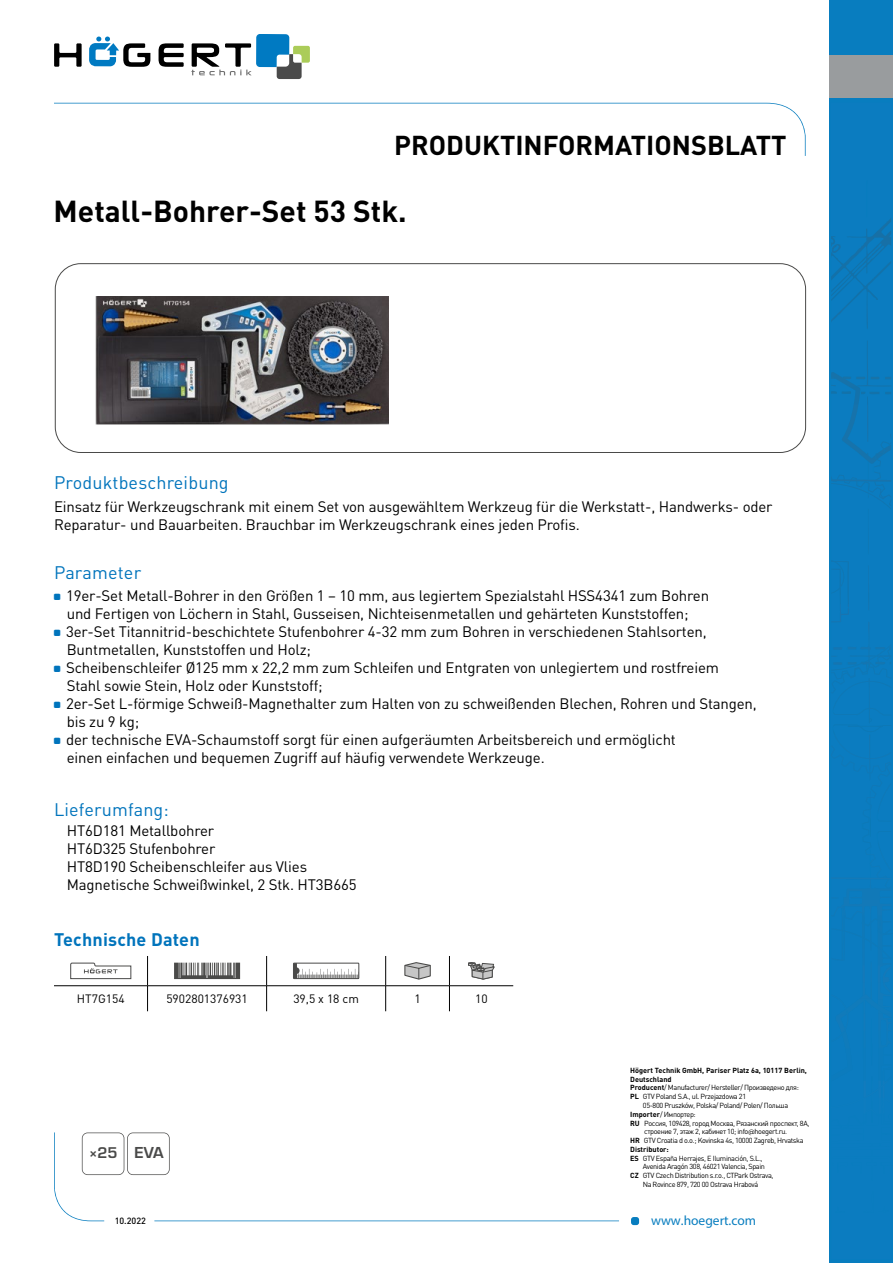
<style>
.page{position:relative;width:893px;height:1263px;background:#fff}
.page>*{position:absolute;margin:0;border:0;box-sizing:border-box;transform-origin:0 0}
.t1{font:700 30px "DIN Pro";color:#000}
.t2{font:700 27px "DIN Pro";color:#000}
.t3{font:18px "DIN Pro";letter-spacing:.01em;color:#0074bc}
.t4{font:700 18px "DIN Pro";letter-spacing:.01em;color:#0074bc}
.t5{font:15px/18px "DIN Pro";letter-spacing:-.01em;color:#000}
.t6{font:700 14.4px "Euromode";color:#4a4a49}
.t7{font:13.5px "Myriad Pro";color:#087dbf}
.t8{font:12px "DIN Pro";color:#000}
.t9{font:500 9px "DIN Pro";color:#000}
.t10{font:7.35px "DIN Pro";letter-spacing:-.05em;color:#000}
.t11{font:700 7.35px "DIN Pro";color:#000}
.s1{font-size:14.7px}
.s2{font-weight:700}
.s3{font-family:"Merel"}
</style>
<div class="page">
<svg style="left:54px;top:43px;width:28px;height:24px"></svg>
<svg style="left:159px;top:43px;width:25px;height:24px"></svg>
<svg style="left:89px;top:37px;width:61px;height:30px"></svg>
<svg style="left:191px;top:34px;width:119px;height:45px"></svg>
<svg style="left:54px;top:103px;width:752px;height:53px"></svg>
<div style="left:631px;top:1217px;width:8px;height:8px;background:#087dbf;border-radius:3px"></div>
<svg style="left:54px;top:1132px;width:565px;height:89px"></svg>
<div style="left:830px;top:0;width:63px;height:1263px;background:#087dbf"></div>
<img style="left:831px;top:273px;width:50px;height:56px">
<img style="left:867px;top:222px;width:24px;height:44px">
<img style="left:831px;top:222px;width:56px;height:42px">
<svg style="left:831px;top:341px;width:60px;height:565px"></svg>
<img style="left:863px;top:906px;width:28px;height:76px">
<img style="left:831px;top:877px;width:60px;height:2px">
<img style="left:848px;top:647px;width:43px;height:3px">
<div style="left:830px;top:56px;width:63px;height:42px;background:#999c9e"></div>
<svg style="left:147px;top:956px;width:1px;height:55px"></svg>
<svg style="left:266px;top:956px;width:1px;height:55px"></svg>
<svg style="left:385px;top:956px;width:1px;height:55px"></svg>
<svg style="left:449px;top:956px;width:1px;height:55px"></svg>
<hr style="left:54px;top:985px;width:94px;height:1px;background:#000">
<hr style="left:148px;top:985px;width:119px;height:1px;background:#000">
<hr style="left:267px;top:985px;width:119px;height:1px;background:#000">
<hr style="left:386px;top:985px;width:63px;height:1px;background:#000">
<hr style="left:449px;top:985px;width:64px;height:1px;background:#000">
<svg style="left:70px;top:963px;width:61px;height:16px"></svg>
<svg style="left:174px;top:963px;width:66px;height:16px"></svg>
<svg style="left:295px;top:965px;width:62px;height:12px"></svg>
<div style="left:293px;top:963px;width:66px;height:16px;border:1px solid #4a4a49"></div>
<svg style="left:404px;top:962px;width:27px;height:18px"></svg>
<svg style="left:468px;top:962px;width:27px;height:17px"></svg>
<svg style="left:82px;top:1132px;width:88px;height:43px"></svg>
<img style="left:96px;top:296px;width:293px;height:129px">
<div style="left:55px;top:263px;width:751px;height:190px;border:1px solid #4a4a49;border-radius:26px"></div>
<h2 class="t2" style="left:394px;top:126px;width:394px">PRODUKTINFORMATIONSBLATT</h2>
<h1 class="t1" style="left:54px;top:191px;width:355px">Metall-Bohrer-Set 53 Stk.</h1>
<p class="t3" style="left:54px;top:471px;width:176px">Produktbeschreibung</p>
<p class="t5" style="left:54px;top:497px;width:720px">Einsatz für Werkzeugschrank mit einem Set von ausgewähltem Werkzeug für die Werkstatt-, Handwerks- oder<br>Reparatur- und Bauarbeiten. Brauchbar im Werkzeugschrank eines jeden Profis.</p>
<p class="t3" style="left:54px;top:560px;width:89px">Parameter</p>
<p class="t5" style="left:66px;top:586px;width:692px">19er-Set Metall-Bohrer in den Größen 1 – 10 mm, aus legiertem Spezialstahl HSS4341 zum Bohren<br>und Fertigen von Löchern in Stahl, Gusseisen, Nichteisenmetallen und gehärteten Kunststoffen;<br>3er-Set Titannitrid-beschichtete Stufenbohrer 4-32 mm zum Bohren in verschiedenen Stahlsorten, Buntmetallen, Kunststoffen und Holz;<br>Scheibenschleifer Ø125 mm x 22,2 mm zum Schleifen und Entgraten von unlegiertem und rostfreiem<br>Stahl sowie Stein, Holz oder Kunststoff;<br>2er-Set L-förmige Schweiß-Magnethalter zum Halten von zu schweißenden Blechen, Rohren und Stangen, bis zu 9 kg;<br>der technische EVA-Schaumstoff sorgt für einen aufgeräumten Arbeitsbereich und ermöglicht<br>einen einfachen und bequemen Zugriff auf häufig verwendete Werkzeuge.</p>
<p class="t3" style="left:54px;top:797px;width:116px">Lieferumfang:</p>
<p class="t5" style="left:67px;top:821px;width:291px">HT6D181 Metallbohrer<br>HT6D325 Stufenbohrer<br>HT8D190 Scheibenschleifer aus Vlies<br>Magnetische Schweißwinkel, 2 Stk. HT3B665</p>
<p class="t4" style="left:54px;top:927px;width:147px">Technische Daten</p>
<p class="t8" style="left:77px;top:990px;width:49px">HT7G154</p>
<p class="t8" style="left:166px;top:990px;width:83px">5902801376931</p>
<p class="t8" style="left:293px;top:990px;width:67px">39,5 x 18 cm</p>
<p class="t8" style="left:414px;top:990px;width:8px">1</p>
<p class="t8" style="left:475px;top:990px;width:14px">10</p>
<p class="t6" style="left:89px;top:1144px;width:76px">×25 <span class="s1">EVA</span></p>
<p class="t11" style="left:630px;top:1065px;width:178px">Högert Technik GmbH, Pariser Platz 6a, 10117 Berlin,</p>
<p class="t11" style="left:630px;top:1074px;width:43px">Deutschland</p>
<p class="t10" style="left:630px;top:1083px;width:170px"><span class="s2">Producent</span>/ Manufacturer/ Hersteller/ Произведено для:</p>
<p class="t10" style="left:630px;top:1091px;width:117px"><span class="s2">PL</span> GTV Poland S.A., ul. Przejazdowa 21</p>
<p class="t10" style="left:643px;top:1100px;width:147px">05-800 Pruszków, Polska/ Poland/ Polen/ Польша</p>
<p class="t10" style="left:630px;top:1109px;width:67px"><span class="s2">Importer</span>/ Импортер:</p>
<p class="t10" style="left:630px;top:1118px;width:181px"><span class="s2">RU</span> Россия, 109428, город Москва, Рязанский проспект, 8А,</p>
<p class="t10" style="left:644px;top:1127px;width:144px">строение 7, этаж 2, кабинет 10; info<span class="s3">@</span>hoegert.ru.</p>
<p class="t10" style="left:630px;top:1135px;width:175px"><span class="s2">HR</span> GTV Croatia d o.o.; Kovinska 4s, 10000 Zagreb, Hrvatska</p>
<p class="t11" style="left:630px;top:1144px;width:40px">Distributor:</p>
<p class="t10" style="left:630px;top:1153px;width:134px"><span class="s2">ES</span> GTV España Herrajes, E Iluminación, S.L.,</p>
<p class="t10" style="left:643px;top:1162px;width:124px">Avenida Aragón 308, 46021 Valencia, Spain</p>
<p class="t10" style="left:630px;top:1170px;width:145px"><span class="s2">CZ</span> GTV Czech Distribution s.r.o., CTPark Ostrava,</p>
<p class="t10" style="left:643px;top:1179px;width:117px">Na Rovince 879, 720 00 Ostrava Hrabová</p>
<p class="t9" style="left:115px;top:1213px;width:33px">10.2022</p>
<p class="t7" style="left:651px;top:1212px;width:107px">www.hoegert.com</p>
</div>
